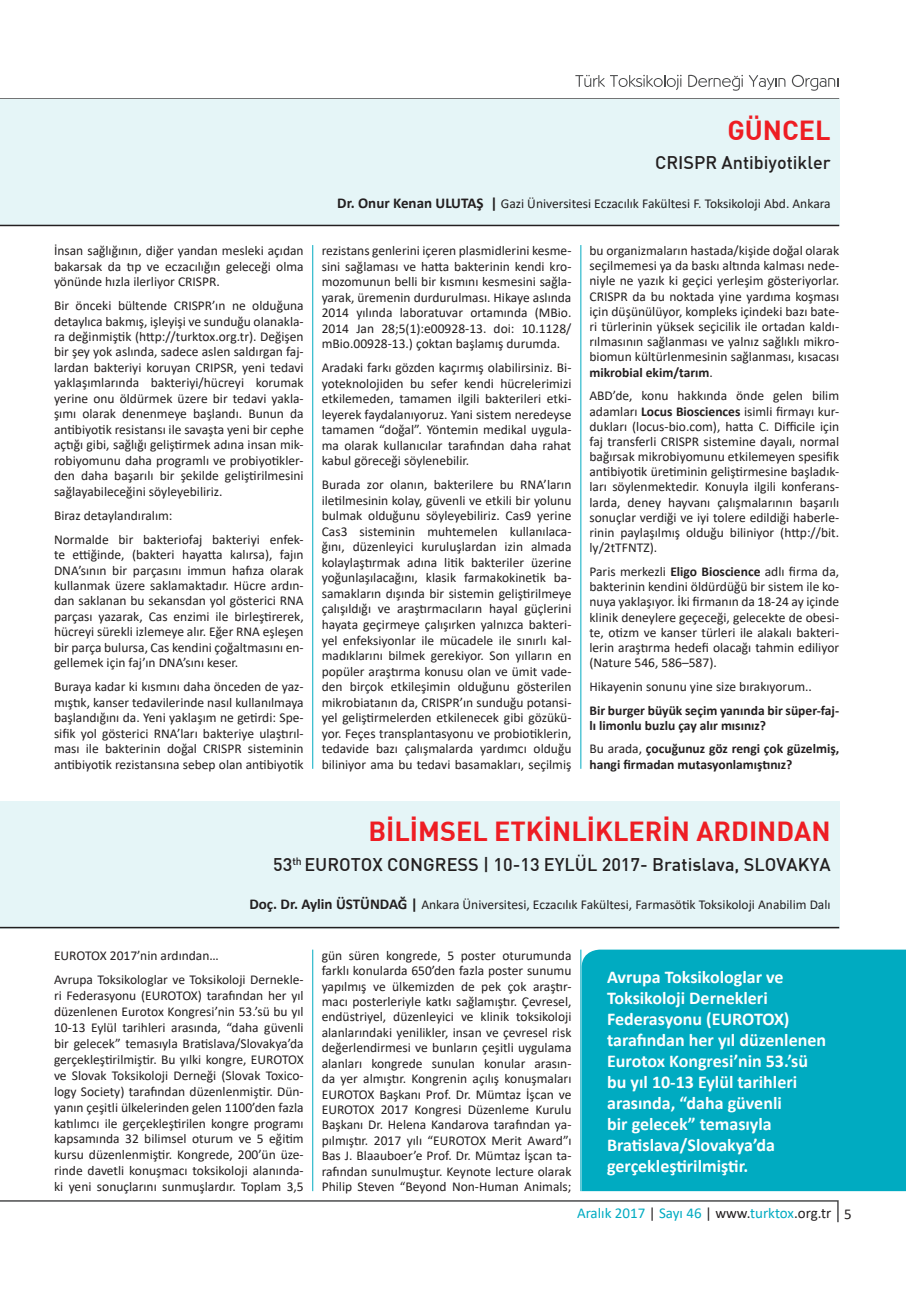
<style>
.page{position:relative;width:906px;height:1289px;background:#fff}
.page>*{position:absolute;margin:0;border:0;box-sizing:border-box;transform-origin:0 0}
.t1{font:700 27px "DI Nbek";color:#ee1d23}
.t2{font:700 18px/21px "Calibri";color:#fff}
.t3{font:500 18px "DI Nbek";color:#231f20}
.t4{font:15px "Calibri";color:#00abc1}
.t5{font:13.5px/15.5px "Calibri";color:#231f20;text-align:justify}
.t6{font:700 13.5px/15.1px "Calibri";color:#231f20}
.s1{font-weight:700;font-size:15px}
.s2{font-weight:700}
.s3{font-weight:400}
.s4{color:#231f20}
</style>
<div class="page">
<hr style="left:0;top:98px;width:839px;height:2px;background:#4b4c4d">
<svg style="left:575px;top:75px;width:106px;height:15px"></svg>
<svg style="left:688px;top:75px;width:97px;height:16px"></svg>
<svg style="left:792px;top:75px;width:46px;height:16px"></svg>
<svg style="left:0;top:1200px;width:839px;height:23px"></svg>
<hr style="left:312px;top:245px;width:1px;height:523px;background:#00abc1">
<hr style="left:580px;top:245px;width:1px;height:523px;background:#00abc1">
<div style="left:0;top:100px;width:839px;height:126px;background:#e5f5f7"></div>
<hr style="left:0;top:225px;width:839px;height:1px;background:#231f20">
<hr style="left:312px;top:949px;width:1px;height:242px;background:#00abc1">
<hr style="left:580px;top:949px;width:1px;height:242px;background:#00abc1">
<div style="left:0;top:800px;width:839px;height:128px;background:#e5f5f7"></div>
<hr style="left:0;top:926px;width:839px;height:2px;background:#231f20">
<div style="left:581px;top:949px;width:325px;height:242px;background:#00abc1"></div>
<p class="t5" style="left:54px;top:243px;width:251px">İnsan sağlığının, diğer yandan mesleki açıdan bakarsak da tıp ve eczacılığın geleceği olma yönünde hızla ilerliyor CRISPR.</p>
<p class="t5" style="left:54px;top:297px;width:251px">Bir önceki bültende CRISPR’ın ne olduğuna detaylıca bakmış, işleyişi ve sunduğu olanakla&shy;ra değinmiştik (http://turktox.org.tr). Değişen bir şey yok aslında, sadece aslen saldırgan faj&shy;lardan bakteriyi koruyan CRIPSR, yeni tedavi yaklaşımlarında bakteriyi/hücreyi korumak yerine onu öldürmek üzere bir tedavi yakla&shy;şımı olarak denenmeye başlandı. Bunun da antibiyotik resistansı ile savaşta yeni bir cephe açtığı gibi, sağlığı geliştirmek adına insan mik&shy;robiyomunu daha programlı ve probiyotikler&shy;den daha başarılı bir şekilde geliştirilmesini sağlayabileceğini söyleyebiliriz.</p>
<p class="t5" style="left:54px;top:503px;width:251px;line-height:24px">Biraz detaylandıralım:<br>Normalde bir bakteriofaj bakteriyi enfek-</p>
<p class="t5" style="left:54px;top:546px;width:251px">te ettiğinde, (bakteri hayatta kalırsa), fajın DNA’sının bir parçasını immun hafıza olarak kullanmak üzere saklamaktadır. Hücre ardın&shy;dan saklanan bu sekansdan yol gösterici RNA parçası yazarak, Cas enzimi ile birleştirerek, hücreyi sürekli izlemeye alır. Eğer RNA eşleşen bir parça bulursa, Cas kendini çoğaltmasını en&shy;gellemek için faj’ın DNA’sını keser.</p>
<p class="t5" style="left:54px;top:678px;width:251px">Buraya kadar ki kısmını daha önceden de yaz&shy;mıştık, kanser tedavilerinde nasıl kullanılmaya başlandığını da. Yeni yaklaşım ne getirdi: Spe&shy;sifik yol gösterici RNA’ları bakteriye ulaştırıl&shy;ması ile bakterinin doğal CRISPR sisteminin antibiyotik rezistansına sebep olan antibiyotik</p>
<h1 class="t1" style="left:727px;top:112px;width:105px">GÜNCEL</h1>
<h2 class="t3" style="left:655px;top:151px;width:177px">CRISPR Antibiyotikler</h2>
<p class="t5" style="left:337px;top:195px;width:495px"><span class="s1">Dr. Onur Kenan ULUTAŞ |</span> Gazi Üniversitesi Eczacılık Fakültesi F. Toksikoloji Abd. Ankara</p>
<p class="t5" style="left:322px;top:242px;width:251px">rezistans genlerini içeren plasmidlerini kesme&shy;sini sağlaması ve hatta bakterinin kendi kro&shy;mozomunun belli bir kısmını kesmesini sağla&shy;yarak, üremenin durdurulması. Hikaye aslında 2014 yılında laboratuvar ortamında (MBio.<br>2014 Jan 28;5(1):e00928-13. doi: 10.1128/ mBio.00928-13.) çoktan başlamış durumda.</p>
<p class="t5" style="left:322px;top:359px;width:251px">Aradaki farkı gözden kaçırmış olabilirsiniz. Bi&shy;yoteknolojiden bu sefer kendi hücrelerimizi etkilemeden, tamamen ilgili bakterileri etki&shy;leyerek faydalanıyoruz. Yani sistem neredeyse tamamen “doğal”. Yöntemin medikal uygula&shy;ma olarak kullanıcılar tarafından daha rahat kabul göreceği söylenebilir.</p>
<p class="t5" style="left:322px;top:477px;width:251px">Burada zor olanın, bakterilere bu RNA’ların iletilmesinin kolay, güvenli ve etkili bir yolunu bulmak olduğunu söyleyebiliriz. Cas9 yerine Cas3 sisteminin muhtemelen kullanılaca&shy;ğını, düzenleyici kuruluşlardan izin almada kolaylaştırmak adına litik bakteriler üzerine yoğunlaşılacağını, klasik farmakokinetik ba&shy;samakların dışında bir sistemin geliştirilmeye çalışıldığı ve araştırmacıların hayal güçlerini hayata geçirmeye çalışırken yalnızca bakteri&shy;yel enfeksiyonlar ile mücadele ile sınırlı kal&shy;madıklarını bilmek gerekiyor. Son yılların en popüler araştırma konusu olan ve ümit vade&shy;den birçok etkileşimin olduğunu gösterilen mikrobiatanın da, CRISPR’ın sunduğu potansi&shy;yel geliştirmelerden etkilenecek gibi gözükü&shy;yor. Feçes transplantasyonu ve probiotiklerin, tedavide bazı çalışmalarda yardımcı olduğu biliniyor ama bu tedavi basamakları, seçilmiş</p>
<p class="t5" style="left:589px;top:243px;width:251px">bu organizmaların hastada/kişide doğal olarak seçilmemesi ya da baskı altında kalması nede&shy;niyle ne yazık ki geçici yerleşim gösteriyorlar.<br>CRISPR da bu noktada yine yardıma koşması için düşünülüyor, kompleks içindeki bazı bate&shy;ri türlerinin yüksek seçicilik ile ortadan kaldı&shy;rılmasının sağlanması ve yalnız sağlıklı mikro&shy;biomun kültürlenmesinin sağlanması, kısacası <span class="s2">mikrobial ekim/tarım</span>.</p>
<p class="t5" style="left:589px;top:388px;width:251px">ABD’de, konu hakkında önde gelen bilim adamları <span class="s2">Locus Biosciences</span> isimli firmayı kur&shy;dukları (locus-bio.com), hatta C. Difficile için faj transferli CRISPR sistemine dayalı, normal bağırsak mikrobiyomunu etkilemeyen spesifik antibiyotik üretiminin geliştirmesine başladık&shy;ları söylenmektedir. Konuyla ilgili konferans&shy;larda, deney hayvanı çalışmalarının başarılı sonuçlar verdiği ve iyi tolere edildiği haberle&shy;rinin paylaşılmış olduğu biliniyor (http://bit. ly/2tTFNTZ).</p>
<p class="t5" style="left:589px;top:563px;width:251px">Paris merkezli <span class="s2">Eligo Bioscience</span> adlı firma da, bakterinin kendini öldürdüğü bir sistem ile ko&shy;nuya yaklaşıyor. İki firmanın da 18-24 ay içinde klinik deneylere geçeceği, gelecekte de obesi&shy;te, otizm ve kanser türleri ile alakalı bakteri&shy;lerin araştırma hedefi olacağı tahmin ediliyor (Nature 546, 586–587).</p>
<p class="t5" style="left:589px;top:678px;width:224px">Hikayenin sonunu yine size bırakıyorum..</p>
<p class="t6" style="left:589px;top:702px;width:251px">Bir burger büyük seçim yanında bir süper-faj&shy;lı limonlu buzlu çay alır mısınız?</p>
<p class="t6" style="left:589px;top:741px;width:251px"><span class="s3">Bu arada,</span> çocuğunuz göz rengi çok güzelmiş, hangi firmadan mutasyonlamıştınız?</p>
<h1 class="t1" style="left:368px;top:814px;width:464px">BİLİMSEL ETKİNLİKLERİN ARDINDAN</h1>
<h2 class="t3" style="left:273px;top:852px;width:559px">53<sup>th</sup> EUROTOX CONGRESS | 10-13 EYLÜL 2017- Bratislava, SLOVAKYA</h2>
<p class="t5" style="left:249px;top:896px;width:583px"><span class="s1">Doç. Dr. Aylin ÜSTÜNDAĞ |</span> Ankara Üniversitesi, Eczacılık Fakültesi, Farmasötik Toksikoloji Anabilim Dalı</p>
<p class="t5" style="left:54px;top:942px;width:251px;line-height:24.5px">EUROTOX 2017’nin ardından…<br>Avrupa Toksikologlar ve Toksikoloji Dernekle-</p>
<p class="t5" style="left:54px;top:987px;width:251px;line-height:15.9px">ri Federasyonu (EUROTOX) tarafından her yıl düzenlenen Eurotox Kongresi’nin 53.’sü bu yıl 10-13 Eylül tarihleri arasında, “daha güvenli bir gelecek” temasıyla Bratislava/Slovakya’da gerçekleştirilmiştir. Bu yılki kongre, EUROTOX ve Slovak Toksikoloji Derneği (Slovak Toxico&shy;logy Society) tarafından düzenlenmiştir. Dün&shy;yanın çeşitli ülkelerinden gelen 1100’den fazla katılımcı ile gerçekleştirilen kongre programı kapsamında 32 bilimsel oturum ve 5 eğitim kursu düzenlenmiştir. Kongrede, 200’ün üze&shy;rinde davetli konuşmacı toksikoloji alanında&shy;ki yeni sonuçlarını sunmuşlardır. Toplam 3,5</p>
<p class="t5" style="left:322px;top:947px;width:251px">gün süren kongrede, 5 poster oturumunda farklı konularda 650’den fazla poster sunumu yapılmış ve ülkemizden de pek çok araştır&shy;macı posterleriyle katkı sağlamıştır. Çevresel, endüstriyel, düzenleyici ve klinik toksikoloji alanlarındaki yenilikler, insan ve çevresel risk değerlendirmesi ve bunların çeşitli uygulama alanları kongrede sunulan konular arasın&shy;da yer almıştır. Kongrenin açılış konuşmaları EUROTOX Başkanı Prof. Dr. Mümtaz İşcan ve EUROTOX 2017 Kongresi Düzenleme Kurulu Başkanı Dr. Helena Kandarova tarafından ya&shy;pılmıştır. 2017 yılı “EUROTOX Merit Award”ı Bas J. Blaauboer’e Prof. Dr. Mümtaz İşcan ta&shy;rafından sunulmuştur. Keynote lecture olarak Philip Steven “Beyond Non-Human Animals;</p>
<p class="t2" style="left:607px;top:965px;width:221px">Avrupa Toksikologlar ve<br>Toksikoloji Dernekleri<br>Federasyonu (EUROTOX) tarafından her yıl düzenlenen<br>Eurotox Kongresi’nin 53.’sü bu yıl 10-13 Eylül tarihleri arasında, “daha güvenli<br>bir gelecek” temasıyla<br>Bratislava/Slovakya’da gerçekleştirilmiştir.</p>
<p class="t4" style="left:577px;top:1202px;width:276px">Aralık 2017 <span class="s4">|</span> Sayı 46 <span class="s4">| www.</span>turktox<span class="s4">.org.tr 5</span></p>
</div>
